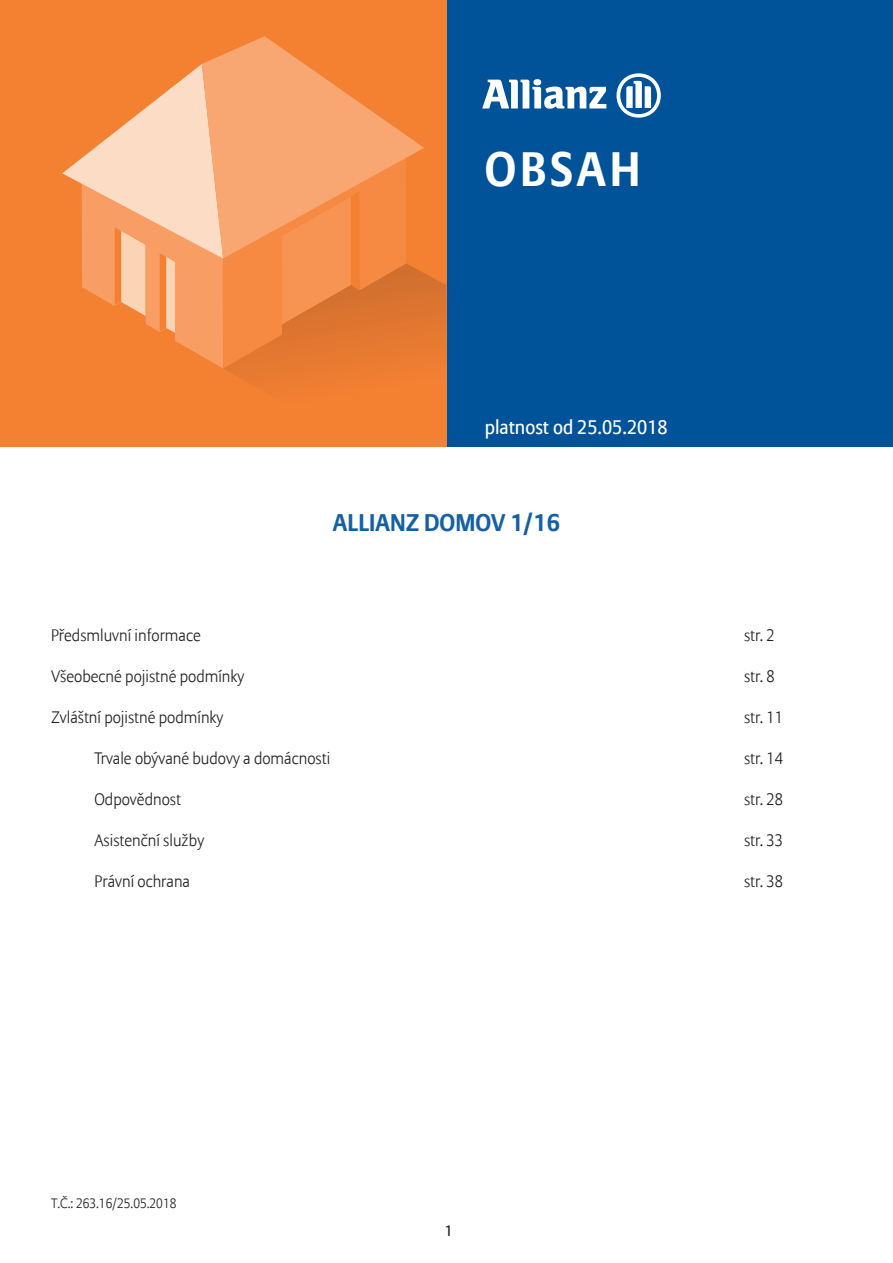
<style>
.page{position:relative;width:893px;height:1263px;background:#fff}
.page>*{position:absolute;margin:0;border:0;box-sizing:border-box;transform-origin:0 0}
.t1{font:700 48px "Allianz Sans";letter-spacing:.08em;color:#fff}
.t2{font:700 24px "Allianz Sans";color:#1560a5}
.t3{font:19.5px "Allianz Sans";color:#fff}
.t4{font:300 16.5px "Allianz Sans";color:#231f20}
.t5{font:15px "Allianz Sans";color:#231f20}
.t6{font:300 13.5px "Allianz Sans";color:#231f20}
</style>
<div class="page">
<div style="left:446px;top:0;width:447px;height:446px;background:#015399"></div>
<div style="left:0;top:0;width:446px;height:446px;background:#f48032"></div>
<svg style="left:62px;top:64px;width:384px;height:317px"></svg>
<svg style="left:202px;top:36px;width:222px;height:222px;fill:#f9a772"></svg>
<svg style="left:482px;top:79px;width:124px;height:30px"></svg>
<svg style="left:616px;top:73px;width:45px;height:45px"></svg>
<h1 class="t1" style="left:485px;top:138px;width:157px">OBSAH</h1>
<p class="t3" style="left:485px;top:415px;width:184px">platnost od 25.05.2018</p>
<h2 class="t2" style="left:333px;top:507px;width:229px">ALLIANZ DOMOV 1/16</h2>
<p class="t4" style="left:51px;top:625px;width:151px">Předsmluvní informace</p>
<p class="t4" style="left:744px;top:625px;width:32px">str. 2</p>
<p class="t4" style="left:51px;top:666px;width:195px">Všeobecné pojistné podmínky</p>
<p class="t4" style="left:744px;top:666px;width:32px">str. 8</p>
<p class="t4" style="left:51px;top:707px;width:174px">Zvláštní pojistné podmínky</p>
<p class="t4" style="left:744px;top:707px;width:40px">str. 11</p>
<p class="t4" style="left:95px;top:748px;width:237px">Trvale obývané budovy a domácnosti</p>
<p class="t4" style="left:744px;top:748px;width:40px">str. 14</p>
<p class="t4" style="left:95px;top:789px;width:88px">Odpovědnost</p>
<p class="t4" style="left:744px;top:789px;width:40px">str. 28</p>
<p class="t4" style="left:95px;top:830px;width:111px">Asistenční služby</p>
<p class="t4" style="left:744px;top:830px;width:40px">str. 33</p>
<p class="t4" style="left:95px;top:871px;width:97px">Právní ochrana</p>
<p class="t4" style="left:744px;top:871px;width:40px">str. 38</p>
<p class="t6" style="left:51px;top:1195px;width:127px">T.Č.: 263.16/25.05.2018</p>
<p class="t5" style="left:445px;top:1221px;width:9px">1</p>
</div>
